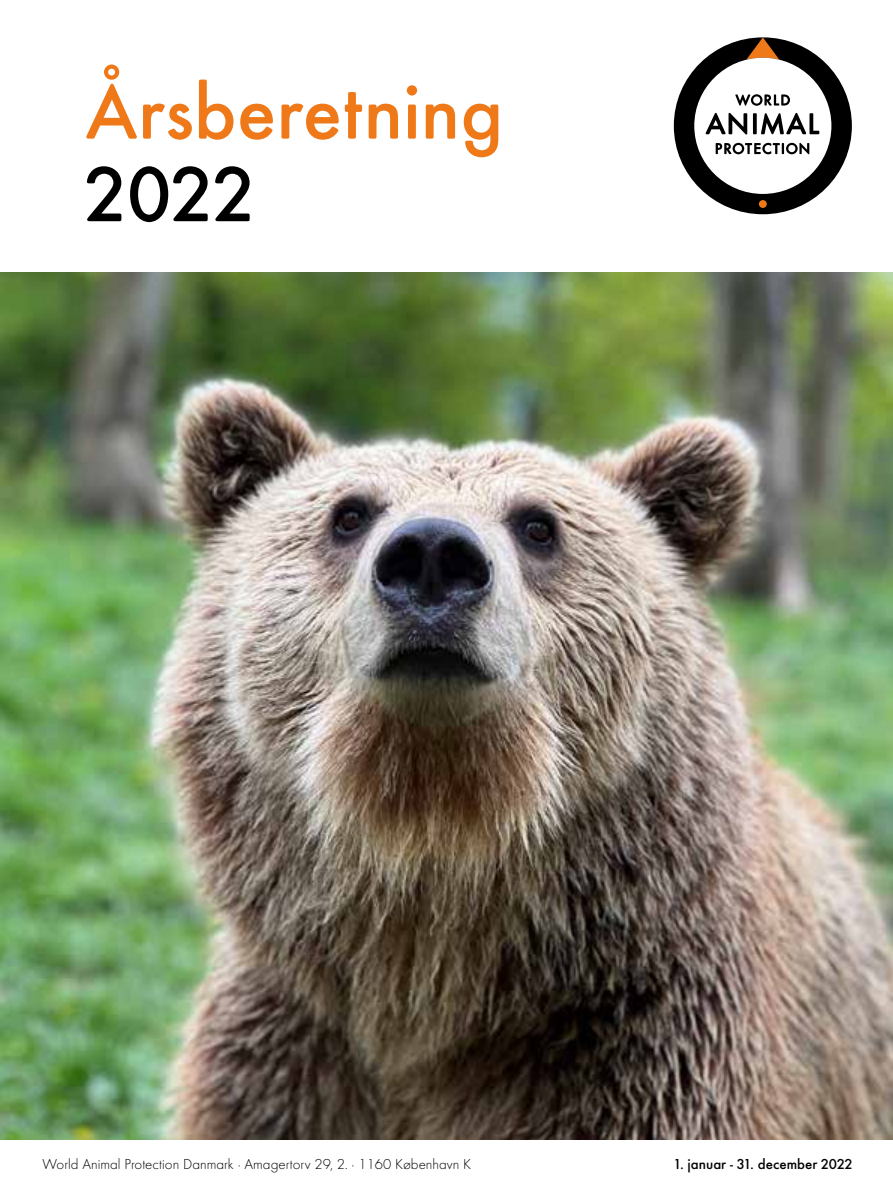
<style>
.page{position:relative;width:893px;height:1191px;background:#fff}
.page>*{position:absolute;margin:0;border:0;box-sizing:border-box;transform-origin:0 0}
.t1{font:500 81px "Futura Round";color:#ef7918}
.t2{font:500 81px "Futura Round";color:#000}
.t3{font:300 15px "Futura Round";color:#000}
.t4{font:500 15px "Futura Round";color:#000}
</style>
<div class="page">
<img style="left:0;top:272px;width:893px;height:868px">
<div style="left:674px;top:37px;width:178px;height:177px;background:#000;border-radius:50%"></div>
<svg style="left:746px;top:37px;width:33px;height:23px"></svg>
<div style="left:759px;top:200px;width:8px;height:8px;background:#ef7918;border-radius:50%"></div>
<div style="left:694px;top:58px;width:137px;height:136px;background:#fff;border-radius:50%"></div>
<svg style="left:706px;top:94px;width:113px;height:60px"></svg>
<h1 class="t1" style="left:85px;top:52px;width:420px">Årsberetning</h1>
<h1 class="t2" style="left:85px;top:134px;width:172px">2022</h1>
<p class="t3" style="left:43px;top:1154px;width:430px">World Animal Protection Danmark · Amagertorv 29, 2. · 1160 København K</p>
<p class="t4" style="left:675px;top:1153px;width:179px">1. januar - 31. december 2022</p>
</div>
